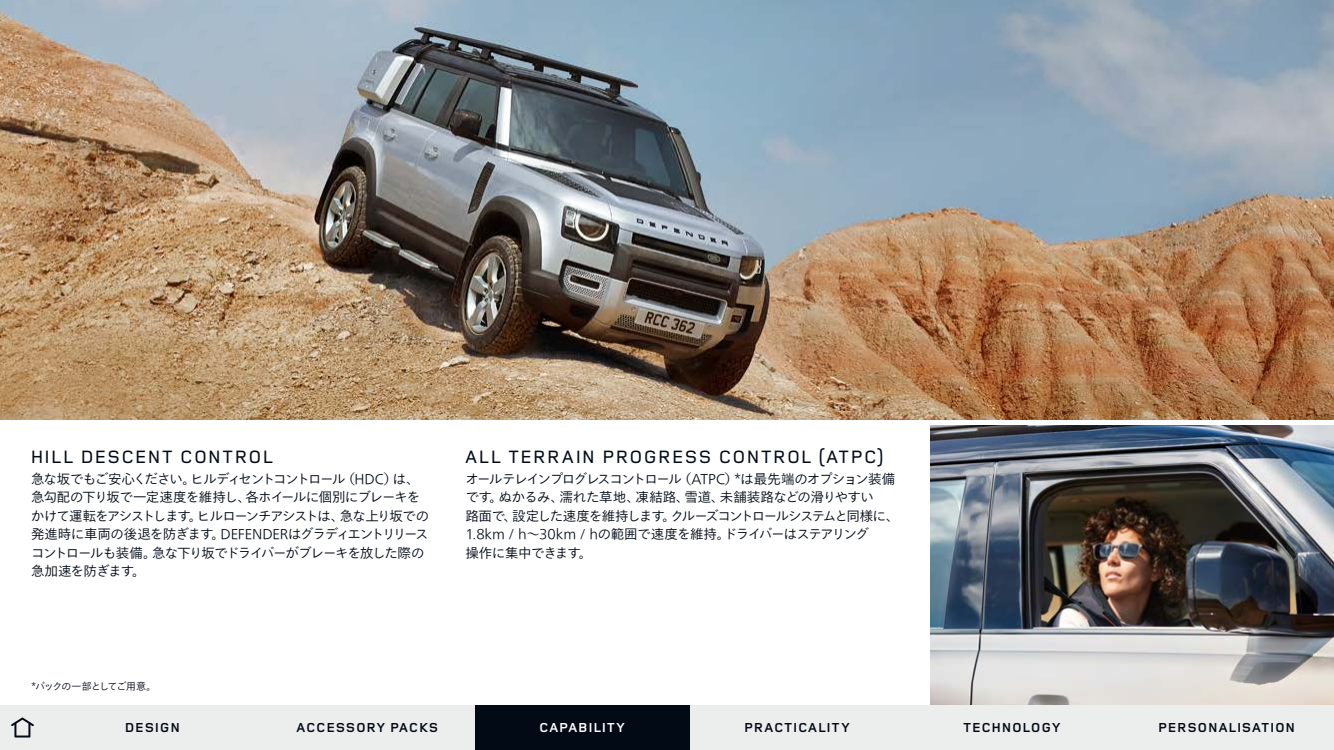
<style>
.page{position:relative;width:1334px;height:750px;background:#fff}
.page>*{position:absolute;margin:0;border:0;box-sizing:border-box;transform-origin:0 0}
.t1{font:500 18.5px "Land Rover Wide";color:#020a16}
.t2{font:300 13.5px/18.5px "Tazugane Gothic Std N";letter-spacing:-.075em;color:#020a16}
.t3{font:700 13.5px "Land Rover Wide";color:#020a16}
.t4{font:700 13.5px "Land Rover Wide";color:#fff}
.t5{font:300 10px "Tazugane Gothic Std N";letter-spacing:-.105em;color:#020a16}
</style>
<div class="page">
<img style="left:0;top:0;width:1334px;height:420px">
<img style="left:930px;top:425px;width:404px;height:280px">
<div style="left:0;top:705px;width:1334px;height:45px;background:#eceded"></div>
<svg style="left:11px;top:717px;width:23px;height:21px"></svg>
<div style="left:475px;top:705px;width:215px;height:45px;background:#020a16"></div>
<h1 class="t1" style="left:30px;top:444px;width:245px">HILL DESCENT CONTROL</h1>
<p class="t2" style="left:31px;top:470px;width:400px">急な坂でもご安心ください。ヒルディセントコントロール（HDC）は、急勾配の下り坂で一定速度を維持し、各ホイールに個別にブレーキをかけて運転をアシストします。ヒルローンチアシストは、急な上り坂での発進時に車両の後退を防ぎます。DEFENDERはグラディエントリリースコントロールも装備。急な下り坂でドライバーがブレーキを放した際の急加速を防ぎます。</p>
<h1 class="t1" style="left:464px;top:444px;width:421px">ALL TERRAIN PROGRESS CONTROL (ATPC)</h1>
<p class="t2" style="left:465px;top:470px;width:436px">オールテレインプログレスコントロール（ATPC）*は最先端のオプション装備です。ぬかるみ、濡れた草地、凍結路、雪道、未舗装路などの滑りやすい<br>路面で、設定した速度を維持します。クルーズコントロールシステムと同様に、1.8km / h～30km / hの範囲で速度を維持。ドライバーはステアリング<br>操作に集中できます。</p>
<p class="t5" style="left:31px;top:679px;width:127px">*パックの一部としてご用意。</p>
<p class="t4" style="left:539px;top:718px;width:88px">CAPABILITY</p>
<p class="t3" style="left:125px;top:718px;width:57px">DESIGN</p>
<p class="t3" style="left:296px;top:718px;width:144px">ACCESSORY PACKS</p>
<p class="t3" style="left:744px;top:718px;width:108px">PRACTICALITY</p>
<p class="t3" style="left:963px;top:718px;width:100px">TECHNOLOGY</p>
<p class="t3" style="left:1158px;top:718px;width:139px">PERSONALISATION</p>
</div>
